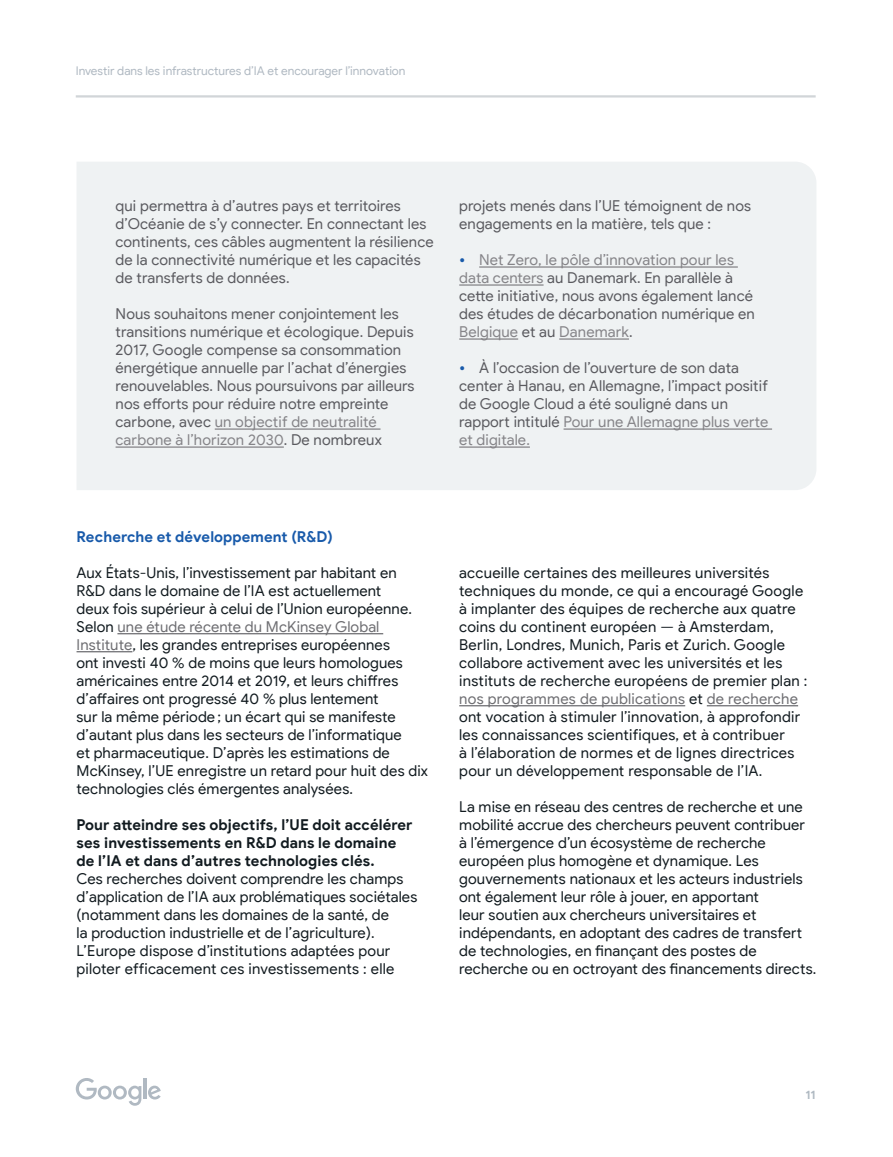
<style>
.page{position:relative;width:893px;height:1157px;background:#fff}
.page>*{position:absolute;margin:0;border:0;box-sizing:border-box;transform-origin:0 0}
.t1{font:15px/18px "Google Sans Display";letter-spacing:.01em;color:#111a1f}
.t2{font:15px/18px "Google Sans Display";letter-spacing:.01em;color:#5a5a5f}
.t3{font:700 15px "Google Sans Display";letter-spacing:.01em;color:#185aaa}
.t4{font:12px "Google Sans Display";letter-spacing:-.005em;color:#b0b9c2}
.t5{font:700 12px "Google Sans Display";color:#b0b9c2}
.s1{color:#858488}
.s2{font-weight:700;color:#185aaa}
.s3{color:#6e6e72}
.s4{font-weight:700}
</style>
<div class="page">
<div style="left:77px;top:162px;width:739px;height:328px;background:#eff2f3"></div>
<hr style="left:215px;top:428px;width:166px;height:2px;background:#858488">
<hr style="left:116px;top:446px;width:168px;height:2px;background:#858488">
<hr style="left:479px;top:266px;width:259px;height:2px;background:#858488">
<hr style="left:459px;top:284px;width:85px;height:2px;background:#858488">
<hr style="left:459px;top:338px;width:59px;height:2px;background:#858488">
<hr style="left:559px;top:338px;width:70px;height:2px;background:#858488">
<hr style="left:564px;top:428px;width:208px;height:2px;background:#858488">
<hr style="left:459px;top:446px;width:71px;height:2px;background:#858488">
<hr style="left:76px;top:95px;width:740px;height:2px;background:#d1d5d8">
<svg style="left:76px;top:1078px;width:65px;height:27px"></svg>
<hr style="left:144px;top:1078px;width:3px;height:21px;background:#b0b9c2">
<svg style="left:148px;top:1085px;width:13px;height:14px"></svg>
<hr style="left:117px;top:633px;width:266px;height:1px;background:#6e6e72">
<hr style="left:77px;top:651px;width:55px;height:1px;background:#6e6e72">
<hr style="left:459px;top:705px;width:226px;height:1px;background:#6e6e72">
<hr style="left:707px;top:705px;width:91px;height:1px;background:#6e6e72">
<p class="t4" style="left:76px;top:64px;width:331px">Investir dans les infrastructures d’IA et encourager l’innovation</p>
<p class="t2" style="left:116px;top:197px;width:320px">qui permettra à d’autres pays et territoires d’Océanie de s’y connecter. En connectant les continents, ces câbles augmentent la résilience de la connectivité numérique et les capacités de transferts de données.</p>
<p class="t2" style="left:116px;top:305px;width:300px">Nous souhaitons mener conjointement les transitions numérique et écologique. Depuis 2017, Google compense sa consommation énergétique annuelle par l’achat d’énergies renouvelables. Nous poursuivons par ailleurs nos efforts pour réduire notre empreinte carbone, avec <span class="s1">un objectif de neutralité carbone à l’horizon 2030</span>. De nombreux</p>
<p class="t2" style="left:459px;top:197px;width:293px">projets menés dans l’UE témoignent de nos engagements en la matière, tels que :</p>
<p class="t2" style="left:459px;top:251px;width:297px"><span class="s2">•</span> <span class="s1">Net Zero, le pôle d’innovation pour les data centers</span> au Danemark. En parallèle à cette initiative, nous avons également lancé des études de décarbonation numérique en <span class="s1">Belgique</span> et au <span class="s1">Danemark</span>.</p>
<p class="t2" style="left:459px;top:359px;width:311px"><span class="s2">•</span> À l’occasion de l’ouverture de son data center à Hanau, en Allemagne, l’impact positif de Google Cloud a été souligné dans un rapport intitulé <span class="s1">Pour une Allemagne plus verte et digitale.</span></p>
<p class="t3" style="left:77px;top:527px;width:258px">Recherche et développement (R&amp;D)</p>
<p class="t1" style="left:77px;top:563px;width:353px">Aux États-Unis, l’investissement par habitant en R&amp;D dans le domaine de l’IA est actuellement<br>deux fois supérieur à celui de l’Union européenne.<br>Selon <span class="s3">une étude récente du McKinsey Global Institute</span>, les grandes entreprises européennes<br>ont investi 40 % de moins que leurs homologues américaines entre 2014 et 2019, et leurs chiffres d’affaires ont progressé 40 % plus lentement<br>sur la même période ; un écart qui se manifeste d’autant plus dans les secteurs de l’informatique<br>et pharmaceutique. D’après les estimations de McKinsey, l’UE enregistre un retard pour huit des dix technologies clés émergentes analysées.</p>
<p class="t1" style="left:77px;top:815px;width:342px"><span class="s4">Pour atteindre ses objectifs, l’UE doit accélérer ses investissements en R&amp;D dans le domaine de l’IA et dans d’autres technologies clés.<br></span>Ces recherches doivent comprendre les champs d’application de l’IA aux problématiques sociétales (notamment dans les domaines de la santé, de<br>la production industrielle et de l’agriculture).<br>L’Europe dispose d’institutions adaptées pour piloter efficacement ces investissements : elle</p>
<p class="t1" style="left:459px;top:563px;width:350px">accueille certaines des meilleures universités techniques du monde, ce qui a encouragé Google à implanter des équipes de recherche aux quatre coins du continent européen — à Amsterdam, Berlin, Londres, Munich, Paris et Zurich. Google collabore activement avec les universités et les instituts de recherche européens de premier plan : <span class="s3">nos programmes de publications</span> et <span class="s3">de recherche </span>ont vocation à stimuler l’innovation, à approfondir les connaissances scientifiques, et à contribuer<br>à l’élaboration de normes et de lignes directrices pour un développement responsable de l’IA.</p>
<p class="t1" style="left:459px;top:797px;width:359px">La mise en réseau des centres de recherche et une mobilité accrue des chercheurs peuvent contribuer à l’émergence d’un écosystème de recherche européen plus homogène et dynamique. Les gouvernements nationaux et les acteurs industriels ont également leur rôle à jouer, en apportant<br>leur soutien aux chercheurs universitaires et indépendants, en adoptant des cadres de transfert de technologies, en finançant des postes de recherche ou en octroyant des financements directs.</p>
<p class="t5" style="left:805px;top:1087px;width:12px">11</p>
</div>
